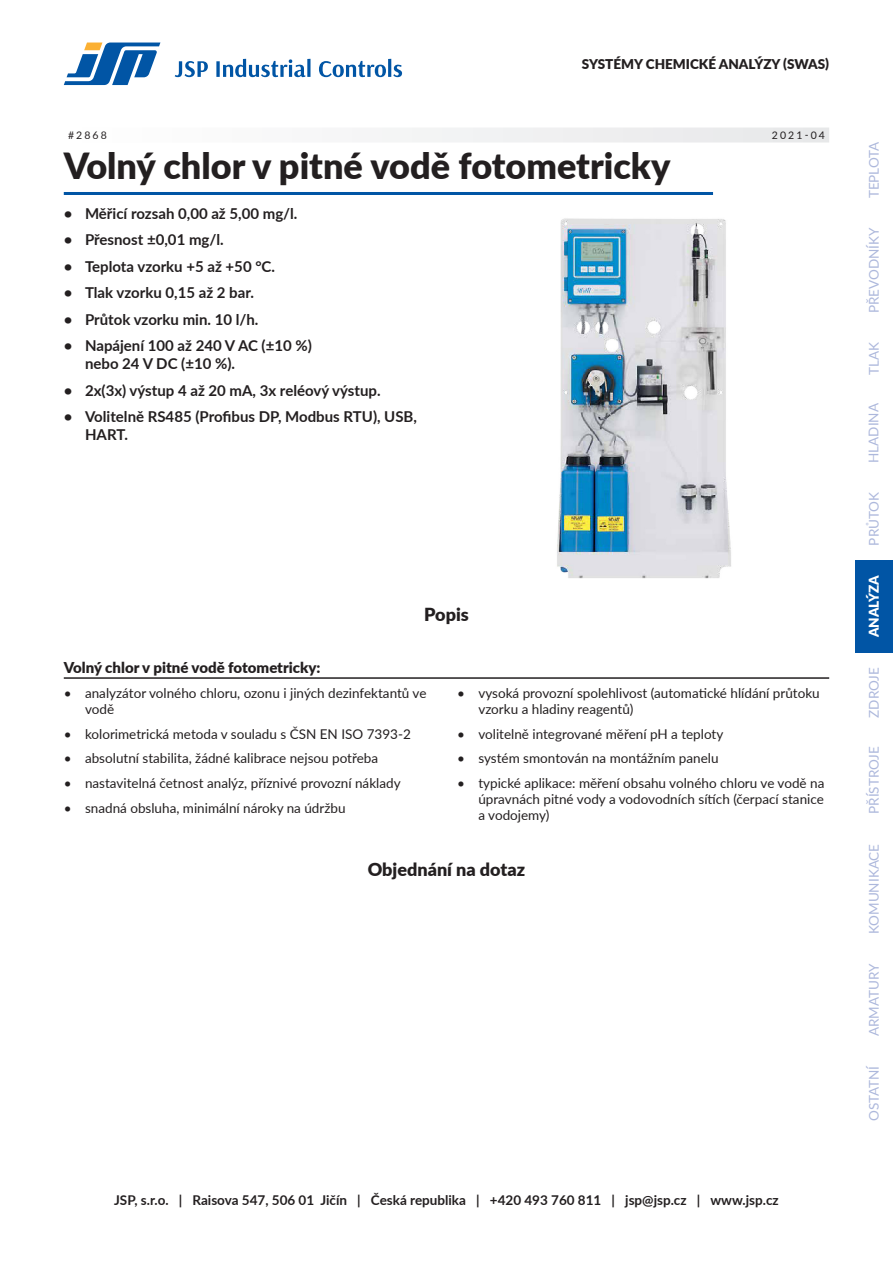
<style>
.page{position:relative;width:893px;height:1263px;background:#fff}
.page>*{position:absolute;margin:0;border:0;box-sizing:border-box;transform-origin:0 0}
.Produkt{font:900 36px "Lato";color:#231f20}
.Nadpis_1{font:900 18px "Lato";color:#231f20}
.t1{font:700 15px/18px "Lato";color:#231f20}
.Nadpis_2{font:900 15px "Lato";color:#231f20}
.t2{font:13.5px/16.2px "Lato";color:#231f20}
.t3{font:700 13.5px "Lato";color:#231f20}
.t4{font:13.5px "Lato";color:#adb8dc}
.t5{font:900 13.5px "Lato";letter-spacing:-.015em;color:#231f20}
.t6{font:900 13.5px "Lato";color:#fff}
.Meta{font:10.5px "Lato";letter-spacing:.2em;color:#231f20}
</style>
<div class="page">
<svg style="left:64px;top:43px;width:96px;height:42px"></svg>
<svg style="left:175px;top:59px;width:227px;height:18px"></svg>
<div style="left:855px;top:560px;width:38px;height:93px;background:#0155a5"></div>
<div style="left:64px;top:128px;width:765px;height:15px;background:#f2f3f4"></div>
<hr style="left:64px;top:192px;width:649px;height:3px;background:#0155a5">
<hr style="left:64px;top:677px;width:765px;height:2px;background:#231f20">
<img style="left:557px;top:218px;width:174px;height:361px">
<p class="t5" style="left:582px;top:54px;width:18px">Systémy</p>
<p class="t5" style="left:646px;top:54px;width:10px">chemické</p>
<p class="t5" style="left:719px;top:54px;width:10px">analýzy</p>
<p class="t5" style="left:783px;top:54px;width:47px">(SWAS)</p>
<p class="Meta" style="left:68px;top:128px;width:40px">#2868</p>
<p class="Meta" style="left:772px;top:128px;width:55px">2021-04</p>
<p class="Produkt" style="left:64px;top:139px;width:608px">Volný chlor v pitné vodě fotometricky</p>
<p class="t1" style="left:64px;top:203px;width:235px">• Měřicí rozsah 0,00 až 5,00 mg/l.</p>
<p class="t1" style="left:64px;top:230px;width:161px">• Přesnost ±0,01 mg/l.</p>
<p class="t1" style="left:64px;top:256px;width:213px">• Teplota vzorku +5 až +50 °C.</p>
<p class="t1" style="left:64px;top:283px;width:192px">• Tlak vzorku 0,15 až 2 bar.</p>
<p class="t1" style="left:64px;top:309px;width:196px">• Průtok vzorku min. 10 l/h.</p>
<p class="t1" style="left:85px;top:336px;width:228px;text-indent:-21px">• Napájení 100 až 240 V AC (±10 %) nebo 24 V DC (±10 %).</p>
<p class="t1" style="left:64px;top:380px;width:318px">• 2x(3x) výstup 4 až 20 mA, 3x reléový výstup.</p>
<p class="t1" style="left:85px;top:407px;width:333px;text-indent:-21px">• Volitelně RS485 (Profibus DP, Modbus RTU), USB,<br>HART.</p>
<p class="Nadpis_1" style="left:424px;top:601px;width:46px">Popis</p>
<p class="Nadpis_2" style="left:64px;top:656px;width:258px">Volný chlor v pitné vodě fotometricky:</p>
<p class="t2" style="left:85px;top:684px;width:343px;text-indent:-21px">• analyzátor volného chloru, ozonu i jiných dezinfektantů ve vodě</p>
<p class="t2" style="left:64px;top:725px;width:349px">• kolorimetrická metoda v souladu s ČSN EN ISO 7393-2</p>
<p class="t2" style="left:64px;top:750px;width:316px">• absolutní stabilita, žádné kalibrace nejsou potřeba</p>
<p class="t2" style="left:64px;top:774px;width:338px">• nastavitelná četnost analýz, příznivé provozní náklady</p>
<p class="t2" style="left:64px;top:799px;width:283px">• snadná obsluha, minimální nároky na údržbu</p>
<p class="t2" style="left:478px;top:684px;width:343px;text-indent:-21px">• vysoká provozní spolehlivost (automatické hlídání průtoku vzorku a hladiny reagentů)</p>
<p class="t2" style="left:457px;top:725px;width:268px">• volitelně integrované měření pH a teploty</p>
<p class="t2" style="left:457px;top:750px;width:263px">• systém smontován na montážním panelu</p>
<p class="t2" style="left:478px;top:774px;width:348px;text-align:justify;text-indent:-21px">• typické aplikace: měření obsahu volného chloru ve vodě na úpravnách pitné vody a vodovodních sítích (čerpací stanice a vodojemy)</p>
<p class="Nadpis_1" style="left:368px;top:856px;width:159px">Objednání na dotaz</p>
<p class="t3" style="left:64px;top:1190px;width:210px">Objednávkový kat l g 2021</p>
<p class="t3" style="left:725px;top:1190px;width:105px">Analýza | 25</p>
<p class="t3" style="left:114px;top:1190px;width:666px">JSP, s.r.o. | Raisova 547, 506 01 Jičín | Česká republika | +420 493 760 811 | jsp@jsp.cz | www.jsp.cz</p>
<p class="t4" style="left:864px;top:198px;width:58px;rotate:-90deg">TEPLOTA</p>
<p class="t4" style="left:864px;top:313px;width:87px;rotate:-90deg">PŘEVODNÍKY</p>
<p class="t4" style="left:864px;top:375px;width:34px;rotate:-90deg">TLAK</p>
<p class="t4" style="left:864px;top:463px;width:61px;rotate:-90deg">HLADINA</p>
<p class="t4" style="left:864px;top:545px;width:55px;rotate:-90deg">PRŮTOK</p>
<p class="t6" style="left:864px;top:637px;width:64px;rotate:-90deg">ANALÝZA</p>
<p class="t4" style="left:864px;top:718px;width:52px;rotate:-90deg">ZDROJE</p>
<p class="t4" style="left:864px;top:814px;width:69px;rotate:-90deg">PŘÍSTROJE</p>
<p class="t4" style="left:864px;top:934px;width:92px;rotate:-90deg">KOMUNIKACE</p>
<p class="t4" style="left:864px;top:1036px;width:74px;rotate:-90deg">ARMATURY</p>
<p class="t4" style="left:864px;top:1121px;width:58px;rotate:-90deg">OSTATNÍ</p>
</div>
